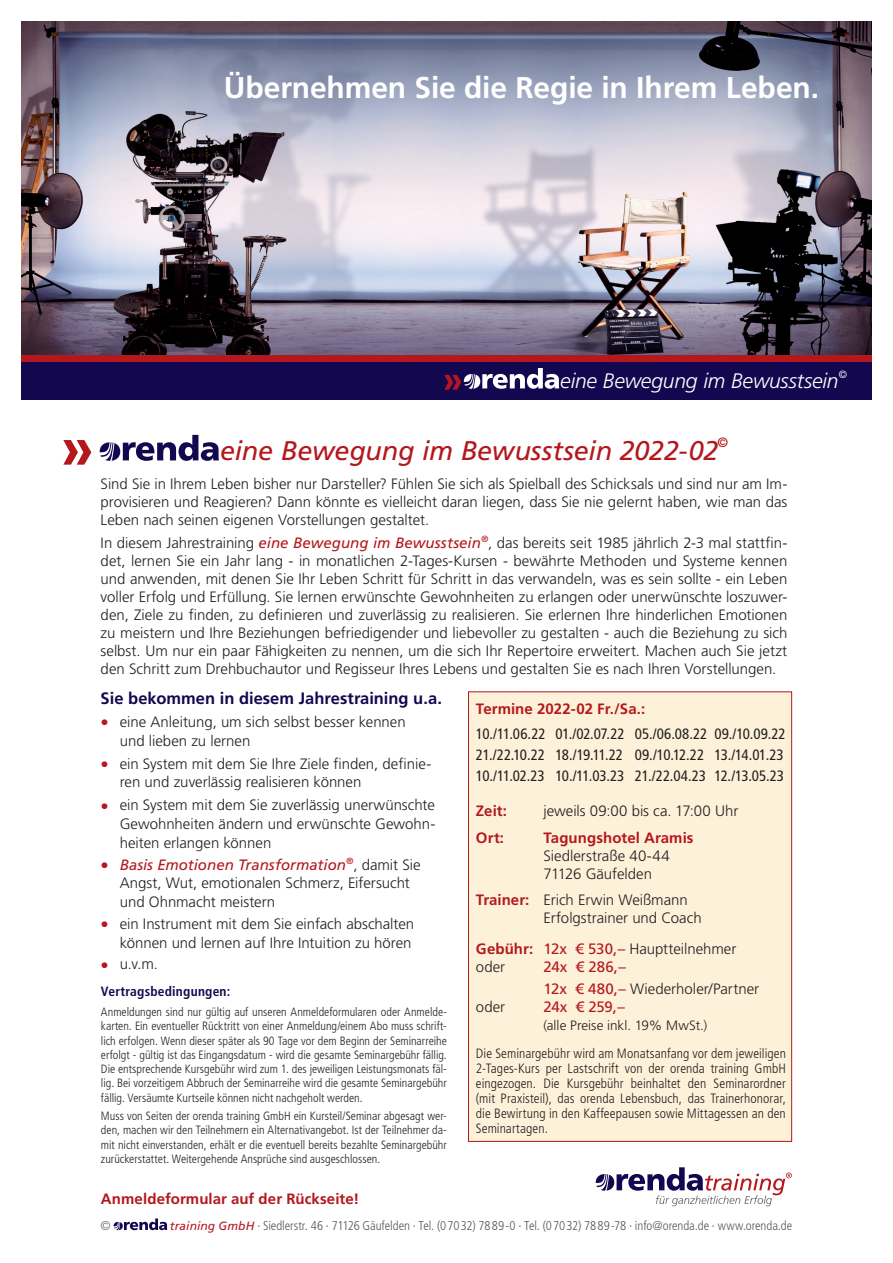
<style>
.page{position:relative;width:893px;height:1263px;background:#fff}
.page>*{position:absolute;margin:0;border:0;box-sizing:border-box;transform-origin:0 0}
.t1{font:700 60px "Frutiger LT Pro";color:#b4181d}
.t2{font:700 36px "Frutiger LT Pro";color:#b4181d}
.t3{font:700 30px "Frutiger LT Pro";letter-spacing:-.005em;color:#fff}
.t4{font:italic 27px "Frutiger LT Pro";letter-spacing:-.01em;color:#b4181d}
.t5{font:italic 300 21px "Frutiger LT Pro";letter-spacing:-.005em;color:#fff}
.t6{font:700 16.5px "Frutiger LT Pro";color:#130850}
.t7{font:300 15px/18px "Frutiger LT Pro";color:#231f20}
.t8{font:condensed 15px/21px "Frutiger LT Pro";letter-spacing:-.01em;color:#231f20}
.t9{font:700 15px "Frutiger LT Pro";letter-spacing:.005em;color:#b4181d}
.t10{font:15px "Frutiger LT Pro";letter-spacing:-.01em;color:#b4181d}
.t11{font:300 condensed 13.5px/15px "Frutiger LT Pro";letter-spacing:.005em;color:#231f20;text-align:justify}
.t12{font:300 13.5px "Frutiger LT Pro";color:#231f20}
.t13{font:700 condensed 13.5px "Frutiger LT Pro";letter-spacing:.015em;color:#130850}
.t14{font:italic 13.5px "Frutiger LT Pro";color:#b4181d}
.t15{font:300 condensed 12.75px "Frutiger LT Pro";letter-spacing:-.005em;color:#57585a}
.t16{font:300 condensed 12px/14.2px "Frutiger LT Pro";color:#231f20;text-align:justify}
.t17{font:italic 300 10.5px "Frutiger LT Pro";color:#fff}
.s1{font-weight:400;font-style:italic;color:#b4181d}
.s2{font-weight:700;color:#b4181d}
.s3{font-weight:400;color:#b4181d}
.s4{font-size:16.5px;color:#b4181d}
.s5{font-weight:400;font-style:italic;font-stretch:normal;font-size:12px;color:#b4181d}
</style>
<div class="page">
<svg style="left:596px;top:1167px;width:196px;height:39px"></svg>
<div style="left:468px;top:691px;width:324px;height:451px;background:#fef1d9;border:1px solid #b4181d"></div>
<img style="left:21px;top:21px;width:851px;height:334px">
<div style="left:21px;top:362px;width:851px;height:38px;background:#130850"></div>
<div style="left:21px;top:355px;width:851px;height:7px;background:#b4181d"></div>
<svg style="left:114px;top:1218px;width:53px;height:12px"></svg>
<svg style="left:100px;top:435px;width:119px;height:26px"></svg>
<svg style="left:464px;top:368px;width:95px;height:21px"></svg>
<h3 class="t3" style="left:224px;top:70px;width:597px">Übernehmen Sie die Regie in Ihrem Leben.</h3>
<h2 class="t2" style="left:443px;top:358px;width:22px">»</h2>
<h3 class="t5" style="left:560px;top:369px;width:280px">eine Bewegung im Bewusstsein</h3>
<p class="t17" style="left:838px;top:368px;width:10px">©</p>
<h1 class="t1" style="left:61px;top:412px;width:35px">»</h1>
<h3 class="t4" style="left:220px;top:435px;width:500px">eine Bewegung im Bewusstsein 2022-02</h3>
<p class="t14" style="left:717px;top:434px;width:12px">©</p>
<p class="t7" style="left:101px;top:475px;width:688px;text-align:justify">Sind Sie in Ihrem Leben bisher nur Darsteller? Fühlen Sie sich als Spielball des Schicksals und sind nur am Im‑ provisieren und Reagieren? Dann könnte es vielleicht daran liegen, dass Sie nie gelernt haben, wie man das Leben nach seinen eigenen Vorstellungen gestaltet.</p>
<p class="t7" style="left:101px;top:533px;width:688px;text-align:justify">In diesem Jahrestraining <span class="s1">eine Bewegung im Bewusstsein</span><sup>®</sup>, das bereits seit 1985 jährlich 2-3 mal stattfin‑ det, lernen Sie ein Jahr lang - in monatlichen 2-Tages-Kursen - bewährte Methoden und Systeme kennen und anwenden, mit denen Sie Ihr Leben Schritt für Schritt in das verwandeln, was es sein sollte - ein Leben voller Erfolg und Erfüllung. Sie lernen erwünschte Gewohnheiten zu erlangen oder unerwünschte loszuwer‑ den, Ziele zu finden, zu definieren und zuverlässig zu realisieren. Sie erlernen Ihre hinderlichen Emotionen zu meistern und Ihre Beziehungen befriedigender und liebevoller zu gestalten - auch die Beziehung zu sich selbst. Um nur ein paar Fähigkeiten zu nennen, um die sich Ihr Repertoire erweitert. Machen auch Sie jetzt den Schritt zum Drehbuchautor und Regisseur Ihres Lebens und gestalten Sie es nach Ihren Vorstellungen.</p>
<p class="t9" style="left:476px;top:700px;width:171px">Termine 2022-02 Fr./Sa.:</p>
<p class="t8" style="left:476px;top:724px;width:311px">10./11.06.22 01./02.07.22 05./06.08.22 09./10.09.22<br>21./22.10.22 18./19.11.22 09./10.12.22 13./14.01.23<br>10./11.02.23 10./11.03.23 21./22.04.23 12./13.05.23</p>
<p class="t9" style="left:476px;top:802px;width:33px">Zeit:</p>
<p class="t7" style="left:543px;top:802px;width:196px">jeweils 09:00 bis ca. 17:00 Uhr</p>
<p class="t9" style="left:476px;top:829px;width:30px">Ort:</p>
<p class="t9" style="left:543px;top:829px;width:152px">Tagungshotel Aramis</p>
<p class="t7" style="left:543px;top:847px;width:128px">Siedlerstraße 40-44<br>71126 Gäufelden</p>
<p class="t7" style="left:543px;top:891px;width:160px;text-indent:-68px"><span class="s2">Trainer:</span> Erich Erwin Weißmann<br>Erfolgstrainer und Coach</p>
<p class="t7" style="left:476px;top:940px;width:262px"><span class="s2">Gebühr:</span> <span class="s3">12x € 530,–</span> Hauptteilnehmer oder</p>
<p class="t6" style="left:101px;top:688px;width:343px">Sie bekommen in diesem Jahrestraining u.a.</p>
<p class="t7" style="left:120px;top:712px;width:287px;line-height:18.8px;text-indent:-19px"><span class="s4">•</span> eine Anleitung, um sich selbst besser kennen und lieben zu lernen</p>
<p class="t7" style="left:120px;top:754px;width:313px;line-height:18.8px;text-indent:-19px"><span class="s4">•</span> ein System mit dem Sie Ihre Ziele finden, definie‑ ren und zuverlässig realisieren können</p>
<p class="t7" style="left:120px;top:796px;width:317px;line-height:18.8px;text-indent:-19px"><span class="s4">•</span> ein System mit dem Sie zuverlässig unerwünschte<br>Gewohnheiten ändern und erwünschte Gewohn&shy;heiten erlangen können</p>
<p class="t7" style="left:120px;top:855px;width:302px;line-height:18.8px;text-indent:-19px"><span class="s4">•</span> <span class="s1">Basis Emotionen Transformation</span><sup>®</sup>, damit Sie<br>Angst, Wut, emotionalen Schmerz, Eifersucht und Ohnmacht meistern</p>
<p class="t7" style="left:101px;top:914px;width:315px;line-height:18.8px;text-align:right"><span class="s4">•</span> ein Instrument mit dem Sie einfach abschalten können und lernen auf Ihre Intuition zu hören</p>
<p class="t7" style="left:101px;top:955px;width:59px"><span class="s4">•</span> u.v.m.</p>
<p class="t7" style="left:543px;top:956px;width:217px;line-height:22.2px"><span class="s3">24x € 286,–<br>12x € 480,–</span> Wiederholer/Partner</p>
<p class="t13" style="left:101px;top:983px;width:131px">Vertragsbedingungen:</p>
<p class="t16" style="left:101px;top:1005px;width:347px">Anmeldungen sind nur gültig auf unseren Anmeldeformularen oder Anmelde&shy;karten. Ein eventueller Rücktritt von einer Anmeldung/einem Abo muss schrift&shy;lich erfolgen. Wenn dieser später als 90 Tage vor dem Beginn der Seminarreihe erfolgt - gültig ist das Eingangsdatum - wird die gesamte Seminargebühr fällig.<br>Die entsprechende Kursgebühr wird zum 1. des jeweiligen Leistungsmonats fäl&shy;lig. Bei vorzeitigem Abbruch der Seminarreihe wird die gesamte Seminargebühr fällig. Versäumte Kurtseile können nicht nachgeholt werden.</p>
<p class="t16" style="left:101px;top:1109px;width:347px">Muss von Seiten der orenda training GmbH ein Kursteil/Seminar abgesagt wer&shy;den, machen wir den Teilnehmern ein Alternativangebot. Ist der Teilnehmer da&shy;mit nicht einverstanden, erhält er die eventuell bereits bezahlte Seminargebühr zurückerstattet. Weitergehende Ansprüche sind ausgeschlossen.</p>
<p class="t7" style="left:476px;top:998px;width:31px">oder</p>
<p class="t10" style="left:543px;top:998px;width:83px">24x € 259,–</p>
<p class="t12" style="left:543px;top:1018px;width:165px">(alle Preise inkl. 19% MwSt.)</p>
<p class="t11" style="left:476px;top:1046px;width:312px">Die Seminargebühr wird am Monatsanfang vor dem jeweiligen 2-Tages-Kurs per Lastschrift von der orenda training GmbH eingezogen. Die Kursgebühr beinhaltet den Seminarordner (mit Praxisteil), das orenda Lebensbuch, das Trainerhonorar, die Bewirtung in den Kaffeepausen sowie Mittagessen an den Seminartagen.</p>
<p class="t9" style="left:101px;top:1190px;width:260px">Anmeldeformular auf der Rückseite!</p>
<p class="t15" style="left:101px;top:1218px;width:12px">©</p>
<p class="t15" style="left:170px;top:1218px;width:624px"><span class="s5">training GmbH</span> · Siedlerstr. 46 · 71126 Gäufelden · Tel. (07032) 7889-0 · Tel. (07032) 7889-78 · info@orenda.de · www.orenda.de</p>
</div>
